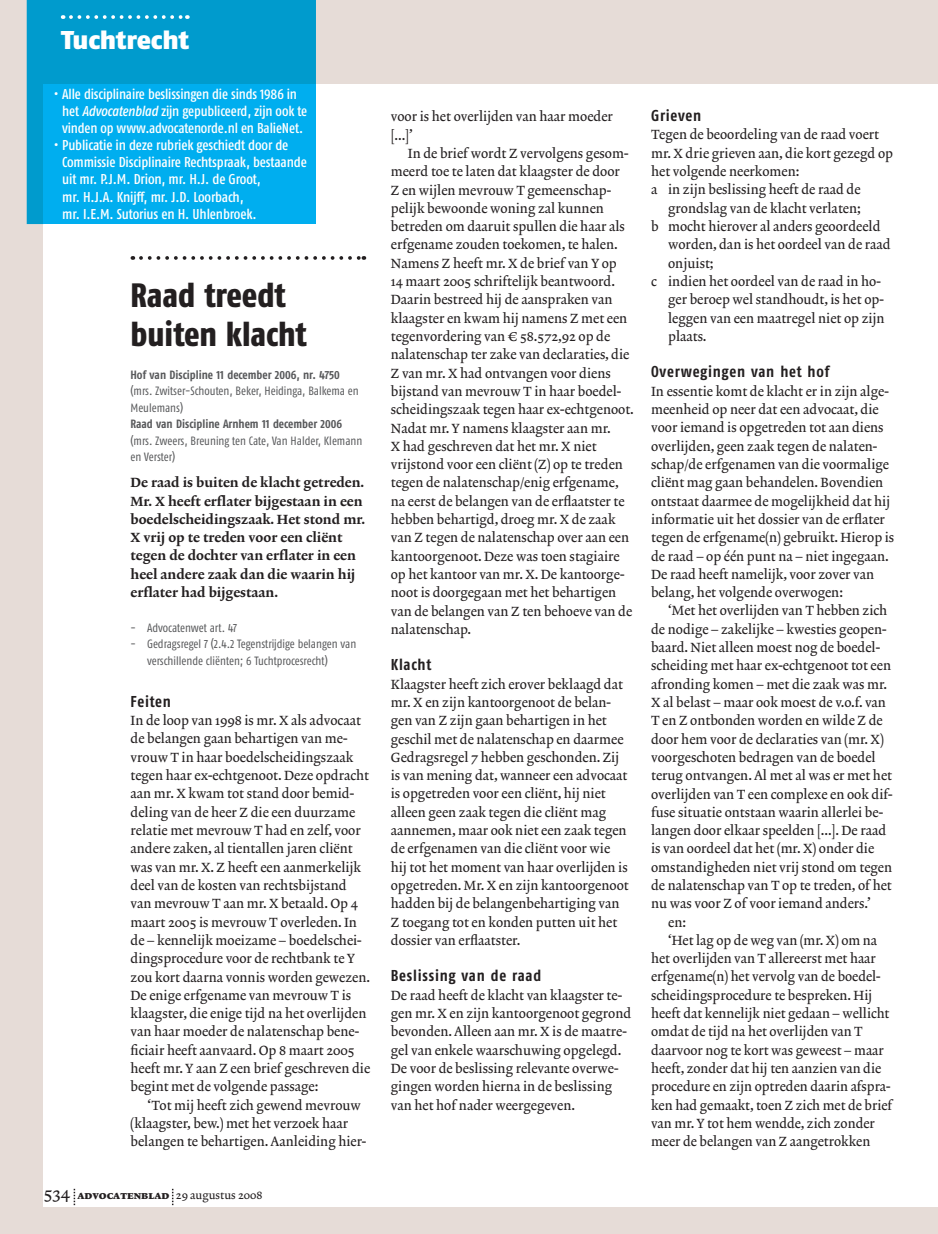
<style>
.page{position:relative;width:938px;height:1234px;background:#fff}
.page>*{position:absolute;margin:0;border:0;box-sizing:border-box;transform-origin:0 0}
.t1{font:33.75px/39px "Fago Co Exb Lf";color:#231f20}
.t2{font:25.65px "Fago No Black Lf";letter-spacing:-.005em;color:#fff}
.t3{font:15.75px "Fago Co Bold Lf";letter-spacing:.045em;color:#231f20}
.t4{font:14.25px/17.1px "Fago Co Med Lf";letter-spacing:-.01em;color:#fff}
.t5{font:13.5px/18.3px "Lexicon No 2 Roman A Txt";color:#231f20}
.t6{font:13.5px/18.3px "Lexicon No 2 Roman D Txt";color:#231f20}
.t7{font:12px/16.5px "Fago Co Regular Lf";color:#57585a}
.t8{font:12px "Fago Co Bold Lf";color:#57585a}
.t9{font:11.25px "Lexicon No 2 Roman A Txt";color:#231f20}
.s1{font-style:italic}
.s2{font-size:17.25px}
.s3{font-family:"Lexicon No 2 Roman F Exp"}
.s4{font-family:"Lexicon Xtra V05"}
</style>
<div class="page">
<div style="left:0;top:0;width:937px;height:1234px;background:#e6dcd7"></div>
<div style="left:44px;top:85px;width:893px;height:1121px;background:#fff"></div>
<svg style="left:74px;top:1189px;width:1px;height:16px"></svg>
<svg style="left:172px;top:1189px;width:1px;height:16px"></svg>
<hr style="left:937px;top:0;width:1px;height:1234px;background:#e6dcd7">
<hr style="left:937px;top:85px;width:1px;height:1121px;background:#fff">
<svg style="left:141px;top:256px;width:223px;height:4px"></svg>
<div style="left:27px;top:0;width:289px;height:224px;background:#009bcd"></div>
<div style="left:44px;top:85px;width:272px;height:139px;background:#00aeef"></div>
<svg style="left:71px;top:15px;width:117px;height:4px"></svg>
<h2 class="t2" style="left:61px;top:24px;width:130px">Tuchtrecht</h2>
<p class="t4" style="left:62px;top:85px;width:246px;text-indent:-9px">• Alle disciplinaire beslissingen die sinds 1986 in het <span class="s1">Advocatenblad</span> zijn gepubliceerd, zijn ook te vinden op www.advocatenorde.nl en BalieNet.</p>
<p class="t4" style="left:62px;top:137px;width:246px;text-indent:-9px">• Publicatie in deze rubriek geschiedt door de Commissie Disciplinaire Rechtspraak, bestaande uit mr. P.J.M. Drion, mr. H.J. de Groot,<br>mr. H.J.A. Knijff, mr. J.D. Loorbach,<br>mr. I.E.M. Sutorius en H. Uhlenbroek.</p>
<h1 class="t1" style="left:130px;top:275px;width:178px">Raad treedt buiten klacht</h1>
<p class="t8" style="left:130px;top:367px;width:211px">Hof van Discipline 11 december 2006, nr. 4750</p>
<p class="t7" style="left:130px;top:383px;width:230px">(mrs. Zwitser-Schouten, Beker, Heidinga, Balkema en<br>Meulemans)</p>
<p class="t8" style="left:130px;top:417px;width:213px">Raad van Discipline Arnhem 11 december 2006</p>
<p class="t7" style="left:130px;top:432px;width:233px">(mrs. Zweers, Breuning ten Cate, Van Halder, Klemann en Verster)</p>
<p class="t6" style="left:130px;top:474px;width:236px">De raad is buiten de klacht getreden.<br>Mr. X heeft erflater bijgestaan in een boedelscheidingszaak. Het stond mr.<br>X vrij op te treden voor een cliënt tegen de dochter van erflater in een heel andere zaak dan die waarin hij erflater had bijgestaan.</p>
<p class="t7" style="left:130px;top:619px;width:108px">- Advocatenwet art. 47</p>
<p class="t7" style="left:147px;top:636px;width:211px;text-indent:-16px">- Gedragsregel 7 (2.4.2 Tegenstrijdige belangen van verschillende cliënten; 6 Tuchtprocesrecht)</p>
<p class="t3" style="left:130px;top:692px;width:42px">Feiten</p>
<p class="t5" style="left:130px;top:712px;width:241px">In de loop van 1998 is mr. X als advocaat de belangen gaan behartigen van me&shy;vrouw T in haar boedelscheidingszaak tegen haar ex-echtgenoot. Deze opdracht aan mr. X kwam tot stand door bemid&shy;deling van de heer Z die een duurzame relatie met mevrouw T had en zelf, voor andere zaken, al tientallen jaren cliënt was van mr. X. Z heeft een aanmerkelijk deel van de kosten van rechtsbijstand van mevrouw T aan mr. X betaald. Op 4 maart 2005 is mevrouw T overleden. In de – kennelijk moeizame – boedelschei&shy;dingsprocedure voor de rechtbank te Y zou kort daarna vonnis worden gewezen.<br>De enige erfgename van mevrouw T is klaagster, die enige tijd na het overlijden van haar moeder de nalatenschap bene&shy;ficiair heeft aanvaard. Op 8 maart 2005 heeft mr. Y aan Z een brief geschreven die begint met de volgende passage:</p>
<p class="t5" style="left:130px;top:1096px;width:237px;text-indent:17px">‘Tot mij heeft zich gewend mevrouw (klaagster, bew.) met het verzoek haar belangen te behartigen. Aanleiding hier-</p>
<p class="t9" style="left:44px;top:1189px;width:220px"><span class="s2">534</span> <span class="s3">advocatenblad</span> 29 augustus 2008</p>
<p class="t5" style="left:391px;top:108px;width:224px">voor is het overlijden van haar moeder [...]’</p>
<p class="t5" style="left:391px;top:145px;width:245px;text-indent:17px">In de brief wordt Z vervolgens gesom&shy;meerd toe te laten dat klaagster de door<br>Z en wijlen mevrouw T gemeenschap&shy;pelijk bewoonde woning zal kunnen betreden om daaruit spullen die haar als erfgename zouden toekomen, te halen.<br>Namens Z heeft mr. X de brief van Y op<br>14 maart 2005 schriftelijk beantwoord.<br>Daarin bestreed hij de aanspraken van klaagster en kwam hij namens Z met een tegenvordering van <span class="s4">H</span> 58.572,92 op de nalatenschap ter zake van declaraties, die Z van mr. X had ontvangen voor diens bijstand van mevrouw T in haar boedel&shy;scheidingszaak tegen haar ex-echtgenoot.<br>Nadat mr. Y namens klaagster aan mr.<br>X had geschreven dat het mr. X niet vrijstond voor een cliënt (Z) op te treden tegen de nalatenschap/enig erfgename, na eerst de belangen van de erflaatster te hebben behartigd, droeg mr. X de zaak van Z tegen de nalatenschap over aan een kantoorgenoot. Deze was toen stagiaire op het kantoor van mr. X. De kantoorge&shy;noot is doorgegaan met het behartigen van de belangen van Z ten behoeve van de nalatenschap.</p>
<p class="t3" style="left:391px;top:655px;width:42px">Klacht</p>
<p class="t5" style="left:391px;top:675px;width:239px">Klaagster heeft zich erover beklaagd dat mr. X en zijn kantoorgenoot de belan&shy;gen van Z zijn gaan behartigen in het geschil met de nalatenschap en daarmee Gedragsregel 7 hebben geschonden. Zij is van mening dat, wanneer een advocaat is opgetreden voor een cliënt, hij niet alleen geen zaak tegen die cliënt mag aannemen, maar ook niet een zaak tegen de erfgenamen van die cliënt voor wie hij tot het moment van haar overlijden is opgetreden. Mr. X en zijn kantoorgenoot hadden bij de belangenbehartiging van Z toegang tot en konden putten uit het dossier van erflaatster.</p>
<p class="t3" style="left:391px;top:967px;width:152px">Beslissing van de raad</p>
<p class="t5" style="left:391px;top:986px;width:242px">De raad heeft de klacht van klaagster te&shy;gen mr. X en zijn kantoorgenoot gegrond bevonden. Alleen aan mr. X is de maatre&shy;gel van enkele waarschuwing opgelegd.<br>De voor de beslissing relevante overwe&shy;gingen worden hierna in de beslissing van het hof nader weergegeven.</p>
<p class="t3" style="left:651px;top:106px;width:52px">Grieven</p>
<p class="t5" style="left:651px;top:126px;width:229px">Tegen de beoordeling van de raad voert</p>
<p class="t5" style="left:651px;top:145px;width:243px">mr. X drie grieven aan, die kort gezegd op</p>
<p class="t5" style="left:651px;top:163px;width:150px">het volgende neerkomen:</p>
<p class="t5" style="left:651px;top:181px;width:211px">a in zijn beslissing heeft de raad de</p>
<p class="t5" style="left:668px;top:200px;width:194px">grondslag van de klacht verlaten;</p>
<p class="t5" style="left:651px;top:218px;width:231px">b mocht hierover al anders geoordeeld</p>
<p class="t5" style="left:668px;top:236px;width:224px">worden, dan is het oordeel van de raad</p>
<p class="t5" style="left:668px;top:254px;width:47px">onjuist;</p>
<p class="t5" style="left:651px;top:273px;width:231px">c indien het oordeel van de raad in ho-</p>
<p class="t5" style="left:668px;top:291px;width:217px">ger beroep wel standhoudt, is het op-</p>
<p class="t5" style="left:668px;top:309px;width:218px">leggen van een maatregel niet op zijn</p>
<p class="t5" style="left:668px;top:328px;width:40px">plaats.</p>
<p class="t3" style="left:651px;top:363px;width:180px">Overwegingen van het hof</p>
<p class="t5" style="left:651px;top:383px;width:245px">In essentie komt de klacht er in zijn alge&shy;meenheid op neer dat een advocaat, die voor iemand is opgetreden tot aan diens overlijden, geen zaak tegen de nalaten&shy;schap/de erfgenamen van die voormalige cliënt mag gaan behandelen. Bovendien ontstaat daarmee de mogelijkheid dat hij informatie uit het dossier van de erflater tegen de erfgename(n) gebruikt. Hierop is de raad – op één punt na – niet ingegaan.<br>De raad heeft namelijk, voor zover van belang, het volgende overwogen:</p>
<p class="t5" style="left:668px;top:602px;width:220px">‘Met het overlijden van T hebben zich</p>
<p class="t5" style="left:651px;top:620px;width:237px">de nodige – zakelijke – kwesties geopen-</p>
<p class="t5" style="left:651px;top:639px;width:230px">baard. Niet alleen moest nog de boedel-</p>
<p class="t5" style="left:651px;top:657px;width:241px">scheiding met haar ex-echtgenoot tot een</p>
<p class="t5" style="left:651px;top:675px;width:238px">afronding komen – met die zaak was mr.</p>
<p class="t5" style="left:651px;top:694px;width:236px">X al belast – maar ook moest de v.o.f. van</p>
<p class="t5" style="left:651px;top:712px;width:233px">T en Z ontbonden worden en wilde Z de</p>
<p class="t5" style="left:651px;top:730px;width:234px">door hem voor de declaraties van (mr. X)</p>
<p class="t5" style="left:651px;top:749px;width:226px">voorgeschoten bedragen van de boedel</p>
<p class="t5" style="left:651px;top:767px;width:242px">terug ontvangen. Al met al was er met het</p>
<p class="t5" style="left:651px;top:785px;width:243px">overlijden van T een complexe en ook dif-</p>
<p class="t5" style="left:651px;top:804px;width:233px">fuse situatie ontstaan waarin allerlei be-</p>
<p class="t5" style="left:651px;top:822px;width:237px">langen door elkaar speelden [...]. De raad</p>
<p class="t5" style="left:651px;top:840px;width:225px">is van oordeel dat het (mr. X) onder die</p>
<p class="t5" style="left:651px;top:858px;width:242px">omstandigheden niet vrij stond om tegen</p>
<p class="t5" style="left:651px;top:877px;width:242px">de nalatenschap van T op te treden, of het</p>
<p class="t5" style="left:651px;top:895px;width:221px">nu was voor Z of voor iemand anders.’</p>
<p class="t5" style="left:668px;top:913px;width:19px">en:</p>
<p class="t5" style="left:668px;top:932px;width:211px">‘Het lag op de weg van (mr. X) om na</p>
<p class="t5" style="left:651px;top:950px;width:226px">het overlijden van T allereerst met haar</p>
<p class="t5" style="left:651px;top:968px;width:231px">erfgename(n) het vervolg van de boedel-</p>
<p class="t5" style="left:651px;top:986px;width:223px">scheidingsprocedure te bespreken. Hij</p>
<p class="t5" style="left:651px;top:1005px;width:240px">heeft dat kennelijk niet gedaan – wellicht</p>
<p class="t5" style="left:651px;top:1023px;width:213px">omdat de tijd na het overlijden van T</p>
<p class="t5" style="left:651px;top:1041px;width:234px">daarvoor nog te kort was geweest – maar</p>
<p class="t5" style="left:651px;top:1060px;width:232px">heeft, zonder dat hij ten aanzien van die</p>
<p class="t5" style="left:651px;top:1078px;width:241px">procedure en zijn optreden daarin afspra-</p>
<p class="t5" style="left:651px;top:1096px;width:242px">ken had gemaakt, toen Z zich met de brief</p>
<p class="t5" style="left:651px;top:1115px;width:225px">van mr. Y tot hem wendde, zich zonder</p>
<p class="t5" style="left:651px;top:1133px;width:221px">meer de belangen van Z aangetrokken</p>
</div>
